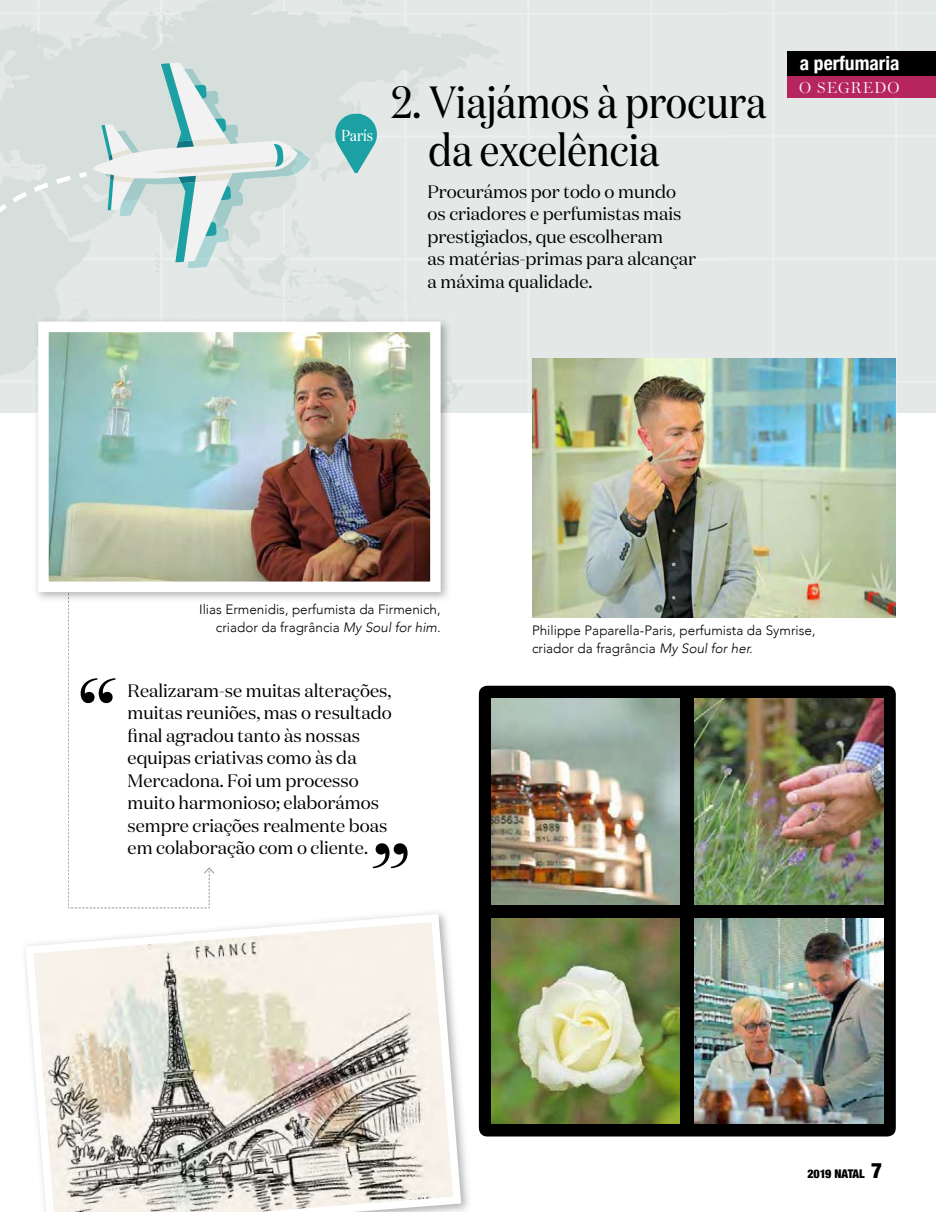
<style>
.page{position:relative;width:936px;height:1212px;background:#fff}
.page>*{position:absolute;margin:0;border:0;box-sizing:border-box;transform-origin:0 0}
.t1{font:96px "Domaine Disp";color:#000}
.t2{font:45px/48px "Domaine Disp Nar";color:#000}
.t3{font:700 condensed 19.5px "Helvetica Neue";color:#fff}
.t4{font:18px/22.5px "Domaine Disp";color:#000}
.t5{font:15.9px "Domaine Disp Nar";color:#fff}
.t6{font:300 13.8px "Miller Banner";letter-spacing:.08em;color:#fff}
.t7{font:300 13.5px/18px "Avenir";color:#000}
.t8{font:900 condensed 12px "Helvetica Neue";color:#000}
.s1{font-style:italic}
.s2{font-size:21px}
</style>
<div class="page">
<img style="left:0;top:0;width:727px;height:361px">
<div style="left:727px;top:0;width:208px;height:412px;background:#e4e9e7"></div>
<img style="left:297px;top:69px;width:13px;height:199px">
<svg style="left:335px;top:114px;width:42px;height:58px"></svg>
<svg style="left:25px;top:913px;width:440px;height:299px"></svg>
<div style="left:479px;top:686px;width:416px;height:450px;background:#000;border-radius:9px"></div>
<img style="left:491px;top:698px;width:188px;height:206px">
<img style="left:491px;top:918px;width:188px;height:206px">
<img style="left:694px;top:698px;width:189px;height:206px">
<img style="left:694px;top:918px;width:189px;height:206px">
<img style="left:33px;top:317px;width:418px;height:282px">
<svg style="left:68px;top:592px;width:147px;height:316px"></svg>
<img style="left:49px;top:333px;width:380px;height:248px">
<div style="left:38px;top:322px;width:402px;height:270px;border:10px solid #fff"></div>
<img style="left:532px;top:358px;width:363px;height:259px">
<div style="left:787px;top:51px;width:148px;height:26px;background:#000"></div>
<div style="left:787px;top:77px;width:148px;height:21px;background:#b7255e"></div>
<svg style="left:0;top:62px;width:297px;height:310px"></svg>
<p class="t5" style="left:341px;top:126px;width:33px">París</p>
<h2 class="t2" style="left:428px;top:78px;width:339px;text-indent:-37px">2. Viajámos à procura da excelência</h2>
<p class="t4" style="left:427px;top:180px;width:270px">Procurámos por todo o mundo os criadores e perfumistas mais prestigiados, que escolheram<br>as matérias-primas para alcançar a máxima qualidade.</p>
<p class="t3" style="left:799px;top:47px;width:101px">a perfumaria</p>
<p class="t6" style="left:799px;top:78px;width:102px">O SEGREDO</p>
<p class="t7" style="left:199px;top:600px;width:243px;text-align:right">Ilias Ermenidis, perfumista da Firmenich, criador da fragrância <span class="s1">My Soul for him.</span></p>
<h1 class="t1" style="left:79px;top:656px;width:39px">“</h1>
<p class="t4" style="left:128px;top:679px;width:265px">Realizaram-se muitas alterações, muitas reuniões, mas o resultado final agradou tanto às nossas equipas criativas como às da<br>Mercadona. Foi um processo muito harmonioso; elaborámos sempre criações realmente boas em colaboração com o cliente.</p>
<h1 class="t1" style="left:372px;top:821px;width:39px">”</h1>
<p class="t7" style="left:532px;top:621px;width:285px">Philippe Paparella-Paris, perfumista da Symrise, criador da fragrância <span class="s1">My Soul for her.</span></p>
<p class="t8" style="left:807px;top:1164px;width:76px">2019 NATAL <span class="s2">7</span></p>
</div>
